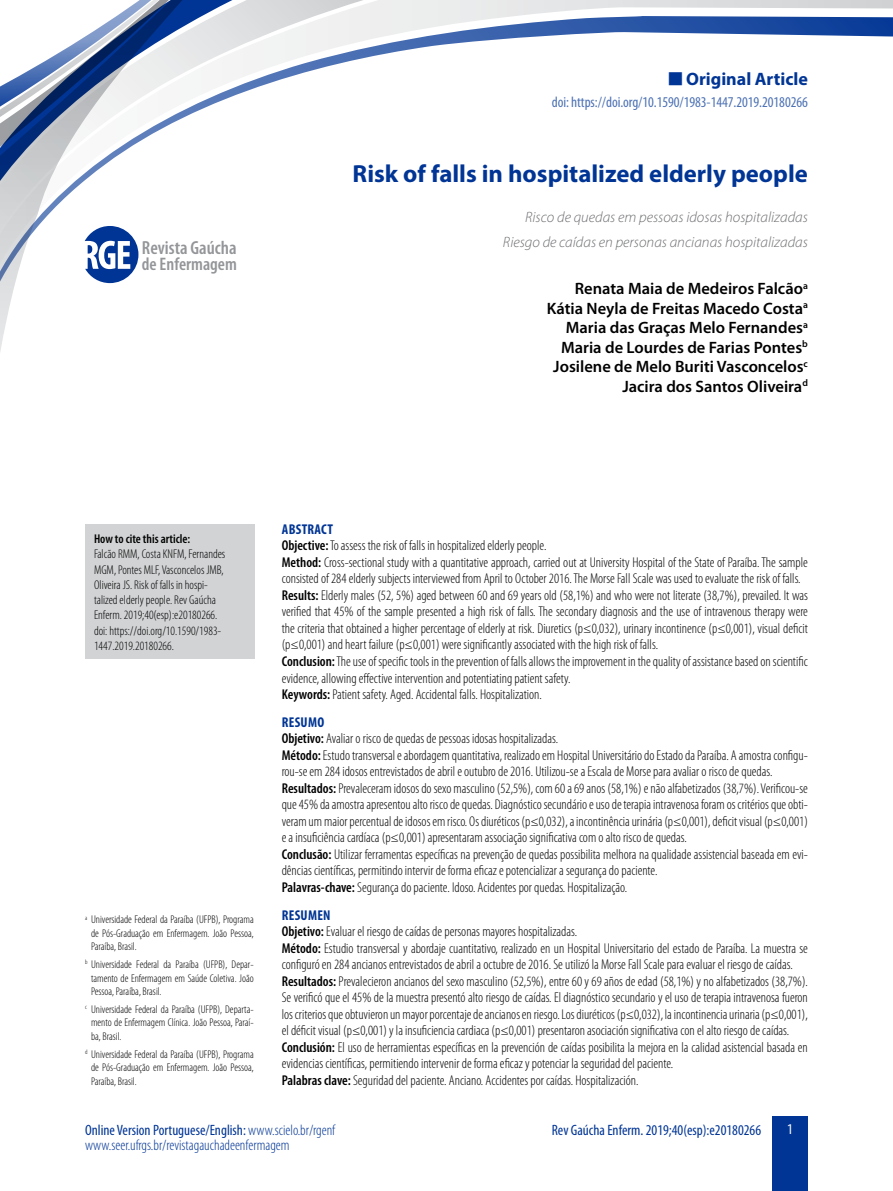
<style>
.page{position:relative;width:893px;height:1191px;background:#fff}
.page>*{position:absolute;margin:0;border:0;box-sizing:border-box;transform-origin:0 0}
.t1{font:700 24.75px "Myriad Pro";color:#003595}
.t2{font:600 condensed 19.05px "Myriad Pro";color:#939598}
.t3{font:600 condensed 18.15px "Myriad Pro";color:#939598}
.t4{font:700 18px "Myriad Pro";color:#003595}
.t5{font:600 16.5px/19.5px "Myriad Pro";color:#000;text-align:right}
.t6{font:300 condensed 15px/15px "Myriad Pro";color:#003595}
.t7{font:italic 300 15px/25px "Myriad Pro";color:#6d6e71;text-align:right}
.t8{font:condensed 15px "Myriad Pro";letter-spacing:-.005em;color:#4d72b4}
.t9{font:condensed 15px "Myriad Pro";color:#003595}
.t10{font:condensed 15px "Myriad Pro";color:#fff}
.t11{font:300 condensed 14.25px/16.5px "Myriad Pro";color:#000}
.t12{font:300 condensed 12.75px/15.3px "Myriad Pro";color:#000}
.t13{font:600 condensed 12.75px "Myriad Pro";color:#000}
.t14{font:300 condensed 11.25px/13.5px "Myriad Pro";color:#000;text-align:justify}
.s1{font-weight:700;color:#003595}
.s2{font-weight:600}
.s3{font-weight:400}
</style>
<div class="page">
<svg style="left:202px;top:0;width:691px;height:109px"></svg>
<svg style="left:0;top:0;width:202px;height:352px"></svg>
<svg style="left:85px;top:226px;width:53px;height:57px"></svg>
<div style="left:772px;top:1116px;width:36px;height:75px;background:#003595"></div>
<div style="left:85px;top:524px;width:169px;height:135px;background:#d1d3d4"></div>
<svg style="left:669px;top:72px;width:13px;height:13px"></svg>
<h2 class="t2" style="left:142px;top:237px;width:96px">Revista Gaúcha</h2>
<p class="t3" style="left:142px;top:254px;width:96px">de Enfermagem</p>
<p class="t4" style="left:686px;top:67px;width:123px">Original Article</p>
<p class="t8" style="left:552px;top:94px;width:258px">doi: https://doi.org/10.1590/1983-1447.2019.20180266</p>
<h1 class="t1" style="left:352px;top:157px;width:457px">Risk of falls in hospitalized elderly people</h1>
<p class="t7" style="left:503px;top:204px;width:307px">Risco de quedas em pessoas idosas hospitalizadas<br>Riesgo de caídas en personas ancianas hospitalizadas</p>
<p class="t5" style="left:547px;top:279px;width:263px">Renata Maia de Medeiros Falcão<sup>a </sup>Kátia Neyla de Freitas Macedo Costa<sup>a </sup>Maria das Graças Melo Fernandes<sup>a </sup>Maria de Lourdes de Farias Pontes<sup>b </sup>Josilene de Melo Buriti Vasconcelos<sup>c </sup>Jacira dos Santos Oliveira<sup>d</sup></p>
<p class="t13" style="left:94px;top:532px;width:98px">How to cite this article:</p>
<p class="t12" style="left:94px;top:546px;width:133px">Falcão RMM, Costa KNFM, Fernandes MGM, Pontes MLF, Vasconcelos JMB, Oliveira JS. Risk of falls in hospi&shy;talized elderly people. Rev Gaúcha Enferm. 2019;40(esp):e20180266. doi: https://doi.org/10.1590/1983- 1447.2019.20180266.</p>
<p class="t14" style="left:91px;top:913px;width:164px;text-indent:-6px"><sup>a</sup> Universidade Federal da Paraíba (UFPB), Programa de Pós-Graduação em Enfermagem. João Pessoa, Paraíba, Brasil.</p>
<p class="t14" style="left:91px;top:958px;width:164px;text-indent:-6px"><sup>b</sup> Universidade Federal da Paraíba (UFPB), Depar&shy;tamento de Enfermagem em Saúde Coletiva. João Pessoa, Paraíba, Brasil.</p>
<p class="t14" style="left:91px;top:1002px;width:164px;text-indent:-6px"><sup>c</sup> Universidade Federal da Paraíba (UFPB), Departa&shy;mento de Enfermagem Clínica. João Pessoa, Paraí&shy;ba, Brasil.</p>
<p class="t14" style="left:91px;top:1047px;width:164px;text-indent:-6px"><sup>d</sup> Universidade Federal da Paraíba (UFPB), Programa de Pós-Graduação em Enfermagem. João Pessoa, Paraíba, Brasil.</p>
<p class="t11" style="left:282px;top:521px;width:528px"><span class="s1">ABSTRACT<br></span><span class="s2">Objective:</span> To assess the risk of falls in hospitalized elderly people.<br><span class="s2">Method:</span> Cross-sectional study with a quantitative approach, carried out at University Hospital of the State of Paraíba. The sample consisted of 284 elderly subjects interviewed from April to October 2016. The Morse Fall Scale was used to evaluate the risk of falls.<br><span class="s2">Results:</span> Elderly males (52, 5%) aged between 60 and 69 years old (58,1%) and who were not literate (38,7%), prevailed. It was verified that 45% of the sample presented a high risk of falls. The secondary diagnosis and the use of intravenous therapy were the criteria that obtained a higher percentage of elderly at risk. Diuretics (p≤0,032), urinary incontinence (p≤0,001), visual deficit (p≤0,001) and heart failure (p≤0,001) were significantly associated with the high risk of falls.<br><span class="s2">Conclusion:</span> The use of specific tools in the prevention of falls allows the improvement in the quality of assistance based on scientific evidence, allowing effective intervention and potentiating patient safety.<br><span class="s2">Keywords:</span> Patient safety. Aged. Accidental falls. Hospitalization.</p>
<p class="t11" style="left:282px;top:714px;width:528px"><span class="s1">RESUMO<br></span><span class="s2">Objetivo:</span> Avaliar o risco de quedas de pessoas idosas hospitalizadas.<br><span class="s2">Método:</span> Estudo transversal e abordagem quantitativa, realizado em Hospital Universitário do Estado da Paraíba. A amostra configu&shy;rou-se em 284 idosos entrevistados de abril e outubro de 2016. Utilizou-se a Escala de Morse para avaliar o risco de quedas.<br><span class="s2">Resultados:</span> Prevaleceram idosos do sexo masculino (52,5%), com 60 a 69 anos (58,1%) e não alfabetizados (38,7%). Verificou-se que 45% da amostra apresentou alto risco de quedas. Diagnóstico secundário e uso de terapia intravenosa foram os critérios que obti&shy;veram um maior percentual de idosos em risco. Os diuréticos (p≤0,032), a incontinência urinária (p≤0,001), deficit visual (p≤0,001) e a insuficiência cardíaca (p≤0,001) apresentaram associação significativa com o alto risco de quedas.<br><span class="s2">Conclusão:</span> Utilizar ferramentas específicas na prevenção de quedas possibilita melhora na qualidade assistencial baseada em evi&shy;dências científicas, permitindo intervir de forma eficaz e potencializar a segurança do paciente.<br><span class="s2">Palavras-chave:</span> Segurança do paciente. Idoso. Acidentes por quedas. Hospitalização.</p>
<p class="t11" style="left:282px;top:907px;width:528px"><span class="s1">RESUMEN<br></span><span class="s2">Objetivo:</span> Evaluar el riesgo de caídas de personas mayores hospitalizadas.<br><span class="s2">Método:</span> Estudio transversal y abordaje cuantitativo, realizado en un Hospital Universitario del estado de Paraíba. La muestra se configuró en 284 ancianos entrevistados de abril a octubre de 2016. Se utilizó la Morse Fall Scale para evaluar el riesgo de caídas.<br><span class="s2">Resultados:</span> Prevalecieron ancianos del sexo masculino (52,5%), entre 60 y 69 años de edad (58,1%) y no alfabetizados (38,7%).<br>Se verificó que el 45% de la muestra presentó alto riesgo de caídas. El diagnóstico secundario y el uso de terapia intravenosa fueron los criterios que obtuvieron un mayor porcentaje de ancianos en riesgo. Los diuréticos (p≤0,032), la incontinencia urinaria (p≤0,001), el déficit visual (p≤0,001) y la insuficiencia cardiaca (p≤0,001) presentaron asociación significativa con el alto riesgo de caídas.<br><span class="s2">Conclusión:</span> El uso de herramientas específicas en la prevención de caídas posibilita la mejora en la calidad asistencial basada en evidencias científicas, permitiendo intervenir de forma eficaz y potenciar la seguridad del paciente.<br><span class="s2">Palabras clave:</span> Seguridad del paciente. Anciano. Accidentes por caídas. Hospitalización.</p>
<p class="t6" style="left:85px;top:1123px;width:252px"><span class="s3">Online Version Portuguese/English:</span> www.scielo.br/rgenf www.seer.ufrgs.br/revistagauchadeenfermagem</p>
<p class="t9" style="left:552px;top:1122px;width:211px">Rev Gaúcha Enferm. 2019;40(esp):e20180266</p>
<p class="t10" style="left:787px;top:1121px;width:7px">1</p>
</div>
